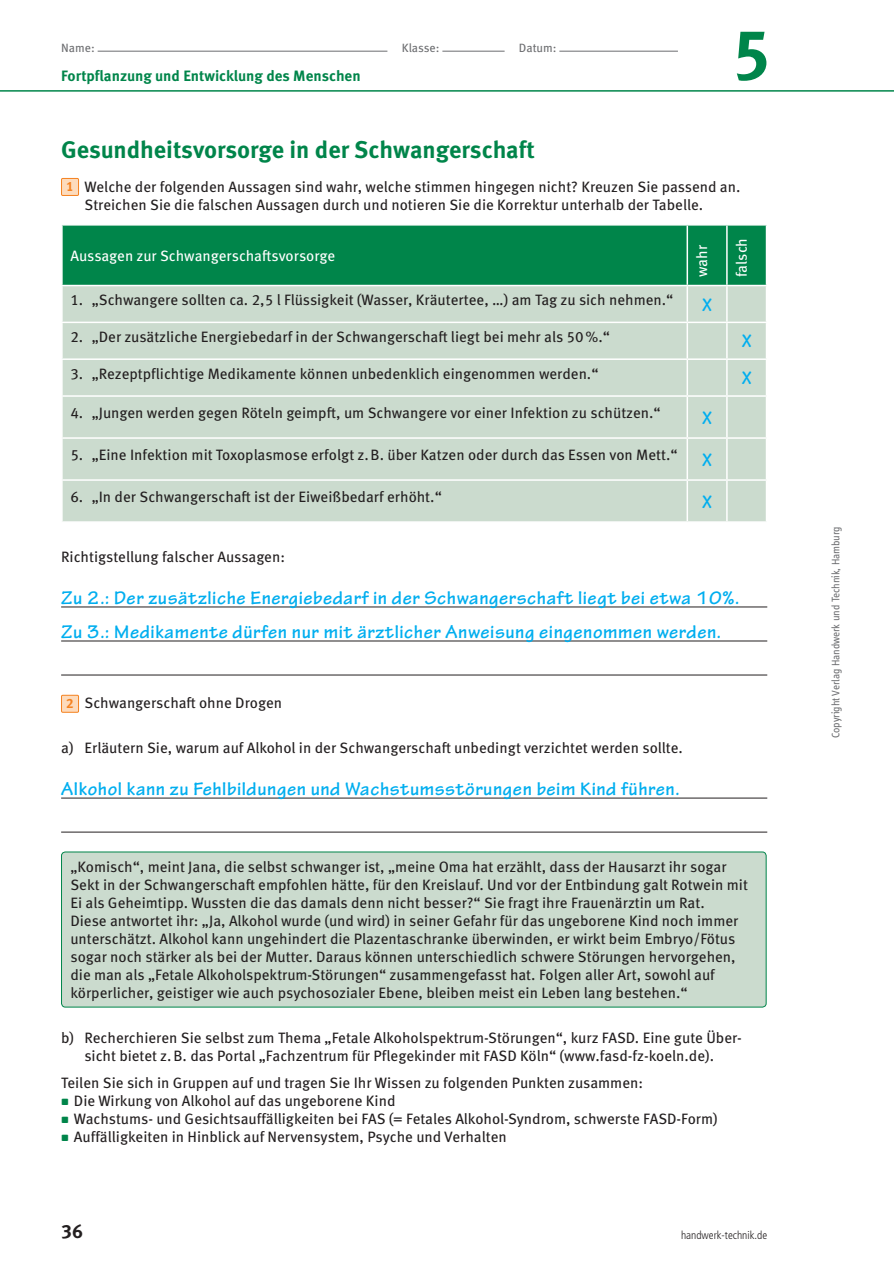
<style>
.page{position:relative;width:894px;height:1262px;background:#fff}
.page>*{position:absolute;margin:0;border:0;box-sizing:border-box;transform-origin:0 0}
.t1{font:700 70.5px "Meta OT";color:#00854a}
.t2{font:700 24px "Meta OT";color:#00854a}
.t3{font:700 19.5px/34px "Tekton Pro";letter-spacing:.03em;color:#00aeef}
.t4{font:700 19.2px "Meta OT";color:#231f20}
.t5{font:15px/18px "Meta OT";color:#231f20}
.t6{font:15px "Meta OT";letter-spacing:-.005em;color:#fff}
.t7{font:700 15px "Meta OT";color:#00854a}
.t8{font:12px "Meta OT";color:#6c6d70}
.t9{font:11.25px "Info OT Disp";letter-spacing:-.005em;color:#6c6d70}
.t10{font:300 condensed 11.25px "Frutiger LT Std";color:#231f20}
.s1{font-weight:700;font-size:13.5px;color:#f58220}
.s2{font-family:"Info OT Disp";font-size:9.3px;color:#00854a}
</style>
<div class="page">
<hr style="left:98px;top:51px;width:289px;height:1px;background:#6c6d70">
<hr style="left:442px;top:51px;width:62px;height:1px;background:#6c6d70">
<hr style="left:559px;top:51px;width:119px;height:1px;background:#6c6d70">
<hr style="left:0;top:90px;width:894px;height:2px;background:#00854a">
<hr style="left:61px;top:606px;width:706px;height:1px;background:#231f20">
<hr style="left:61px;top:640px;width:706px;height:1px;background:#231f20">
<hr style="left:61px;top:674px;width:706px;height:1px;background:#231f20">
<hr style="left:61px;top:798px;width:706px;height:1px;background:#231f20">
<hr style="left:61px;top:832px;width:706px;height:1px;background:#231f20">
<div style="left:61px;top:178px;width:18px;height:17px;background:#fddbbc"></div>
<div style="left:61px;top:178px;width:18px;height:18px;border:1px solid #f58220"></div>
<div style="left:63px;top:226px;width:702px;height:59px;background:#00854a"></div>
<div style="left:63px;top:286px;width:702px;height:235px;background:#cbdbce"></div>
<hr style="left:686px;top:226px;width:2px;height:59px;background:#fff">
<hr style="left:726px;top:226px;width:1px;height:59px;background:#fff">
<hr style="left:686px;top:286px;width:2px;height:36px;background:#fff">
<hr style="left:726px;top:286px;width:1px;height:36px;background:#fff">
<hr style="left:61px;top:322px;width:626px;height:1px;background:#fff">
<hr style="left:687px;top:322px;width:40px;height:1px;background:#fff">
<hr style="left:686px;top:323px;width:2px;height:35px;background:#fff">
<hr style="left:727px;top:322px;width:40px;height:1px;background:#fff">
<hr style="left:726px;top:323px;width:1px;height:35px;background:#fff">
<hr style="left:61px;top:358px;width:626px;height:2px;background:#fff">
<hr style="left:687px;top:358px;width:40px;height:2px;background:#fff">
<hr style="left:686px;top:360px;width:2px;height:35px;background:#fff">
<hr style="left:727px;top:358px;width:40px;height:2px;background:#fff">
<hr style="left:726px;top:360px;width:1px;height:35px;background:#fff">
<hr style="left:61px;top:395px;width:626px;height:2px;background:#fff">
<hr style="left:687px;top:395px;width:40px;height:2px;background:#fff">
<hr style="left:686px;top:397px;width:2px;height:40px;background:#fff">
<hr style="left:727px;top:395px;width:40px;height:2px;background:#fff">
<hr style="left:726px;top:397px;width:1px;height:40px;background:#fff">
<hr style="left:61px;top:437px;width:626px;height:2px;background:#fff">
<hr style="left:687px;top:437px;width:40px;height:2px;background:#fff">
<hr style="left:686px;top:439px;width:2px;height:40px;background:#fff">
<hr style="left:727px;top:437px;width:40px;height:2px;background:#fff">
<hr style="left:726px;top:439px;width:1px;height:40px;background:#fff">
<hr style="left:61px;top:479px;width:626px;height:2px;background:#fff">
<hr style="left:687px;top:479px;width:40px;height:2px;background:#fff">
<hr style="left:686px;top:481px;width:2px;height:40px;background:#fff">
<hr style="left:727px;top:479px;width:40px;height:2px;background:#fff">
<hr style="left:726px;top:481px;width:1px;height:40px;background:#fff">
<div style="left:61px;top:695px;width:18px;height:17px;background:#fddbbc"></div>
<div style="left:61px;top:695px;width:18px;height:17px;border:1px solid #f58220"></div>
<div style="left:61px;top:852px;width:705px;height:155px;background:#cbdbce;border-radius:4px"></div>
<div style="left:61px;top:851px;width:705px;height:156px;border:1px solid #00854a;border-radius:4px"></div>
<p class="t8" style="left:61px;top:40px;width:35px">Name:</p>
<p class="t8" style="left:402px;top:40px;width:39px">Klasse:</p>
<p class="t8" style="left:519px;top:40px;width:39px">Datum:</p>
<p class="t7" style="left:61px;top:67px;width:301px">Fortpflanzung und Entwicklung des Menschen</p>
<h1 class="t1" style="left:731px;top:12px;width:42px">5</h1>
<h2 class="t2" style="left:61px;top:135px;width:475px">Gesundheitsvorsorge in der Schwangerschaft</h2>
<p class="t5" style="left:85px;top:178px;width:657px;text-indent:-18px"><span class="s1">1</span> Welche der folgenden Aussagen sind wahr, welche stimmen hingegen nicht? Kreuzen Sie passend an.<br>Streichen Sie die falschen Aussagen durch und notieren Sie die Korrektur unterhalb der Tabelle.</p>
<p class="t6" style="left:70px;top:247px;width:266px">Aussagen zur Schwangerschaftsvorsorge</p>
<p class="t6" style="left:693px;top:277px;width:34px;rotate:-90deg">wahr</p>
<p class="t6" style="left:732px;top:277px;width:40px;rotate:-90deg">falsch</p>
<p class="t5" style="left:70px;top:291px;width:604px">1. „Schwangere sollten ca. 2,5 l Flüssigkeit (Wasser, Kräutertee, …) am Tag zu sich nehmen.“</p>
<h3 class="t3" style="left:702px;top:288px;width:11px">X</h3>
<p class="t5" style="left:70px;top:328px;width:541px">2. „Der zusätzliche Energiebedarf in der Schwangerschaft liegt bei mehr als 50%.“</p>
<h3 class="t3" style="left:741px;top:325px;width:11px">X</h3>
<p class="t5" style="left:70px;top:365px;width:529px">3. „Rezeptpflichtige Medikamente können unbedenklich eingenommen werden.“</p>
<h3 class="t3" style="left:741px;top:361px;width:11px">X</h3>
<p class="t5" style="left:70px;top:404px;width:592px">4. „Jungen werden gegen Röteln geimpft, um Schwangere vor einer Infektion zu schützen.“</p>
<h3 class="t3" style="left:702px;top:401px;width:11px">X</h3>
<p class="t5" style="left:70px;top:446px;width:608px">5. „Eine Infektion mit Toxoplasmose erfolgt z.B. über Katzen oder durch das Essen von Mett.“</p>
<h3 class="t3" style="left:702px;top:443px;width:11px">X</h3>
<p class="t5" style="left:70px;top:488px;width:373px">6. „In der Schwangerschaft ist der Eiweißbedarf erhöht.“</p>
<h3 class="t3" style="left:702px;top:485px;width:11px">X</h3>
<p class="t5" style="left:61px;top:548px;width:225px">Richtigstellung falscher Aussagen:</p>
<h3 class="t3" style="left:61px;top:581px;width:680px">Zu 2.: Der zusätzliche Energiebedarf in der Schwangerschaft liegt bei etwa 10%.<br>Zu 3.: Medikamente dürfen nur mit ärztlicher Anweisung eingenommen werden.</h3>
<p class="t5" style="left:66px;top:694px;width:217px"><span class="s1">2</span> Schwangerschaft ohne Drogen</p>
<p class="t5" style="left:61px;top:739px;width:623px">a) Erläutern Sie, warum auf Alkohol in der Schwangerschaft unbedingt verzichtet werden sollte.</p>
<h3 class="t3" style="left:61px;top:772px;width:620px">Alkohol kann zu Fehlbildungen und Wachstumsstörungen beim Kind führen.</h3>
<p class="t5" style="left:70px;top:858px;width:679px">„Komisch“, meint Jana, die selbst schwanger ist, „meine Oma hat erzählt, dass der Hausarzt ihr sogar Sekt in der Schwangerschaft empfohlen hätte, für den Kreislauf. Und vor der Entbindung galt Rotwein mit Ei als Geheimtipp. Wussten die das damals denn nicht besser?“ Sie fragt ihre Frauenärztin um Rat.<br>Diese antwortet ihr: „Ja, Alkohol wurde (und wird) in seiner Gefahr für das ungeborene Kind noch immer unterschätzt. Alkohol kann ungehindert die Plazentaschranke überwinden, er wirkt beim Embryo/Fötus sogar noch stärker als bei der Mutter. Daraus können unterschiedlich schwere Störungen hervorgehen, die man als „Fetale Alkoholspektrum-Störungen“ zusammengefasst hat. Folgen aller Art, sowohl auf körperlicher, geistiger wie auch psychosozialer Ebene, bleiben meist ein Leben lang bestehen.“</p>
<p class="t5" style="left:61px;top:1029px;width:682px;text-align:center">b) Recherchieren Sie selbst zum Thema „Fetale Alkoholspektrum-Störungen“, kurz FASD. Eine gute Über&shy;sicht bietet z.B. das Portal „Fachzentrum für Pflegekinder mit FASD Köln“ (www.fasd-fz-koeln.de).</p>
<p class="t5" style="left:61px;top:1074px;width:583px">Teilen Sie sich in Gruppen auf und tragen Sie Ihr Wissen zu folgenden Punkten zusammen:</p>
<p class="t5" style="left:61px;top:1092px;width:336px"><span class="s2">▪</span> Die Wirkung von Alkohol auf das ungeborene Kind</p>
<p class="t5" style="left:61px;top:1110px;width:658px"><span class="s2">▪</span> Wachstums- und Gesichtsauffälligkeiten bei FAS (= Fetales Alkohol-Syndrom, schwerste FASD-Form)</p>
<p class="t5" style="left:61px;top:1128px;width:447px"><span class="s2">▪</span> Auffälligkeiten in Hinblick auf Nervensystem, Psyche und Verhalten</p>
<p class="t4" style="left:61px;top:1220px;width:23px">36</p>
<p class="t10" style="left:681px;top:1229px;width:88px">handwerk-technik.de</p>
<p class="t9" style="left:829px;top:738px;width:213px;rotate:-90deg">Copyright Verlag Handwerk und Technik, Hamburg</p>
</div>
